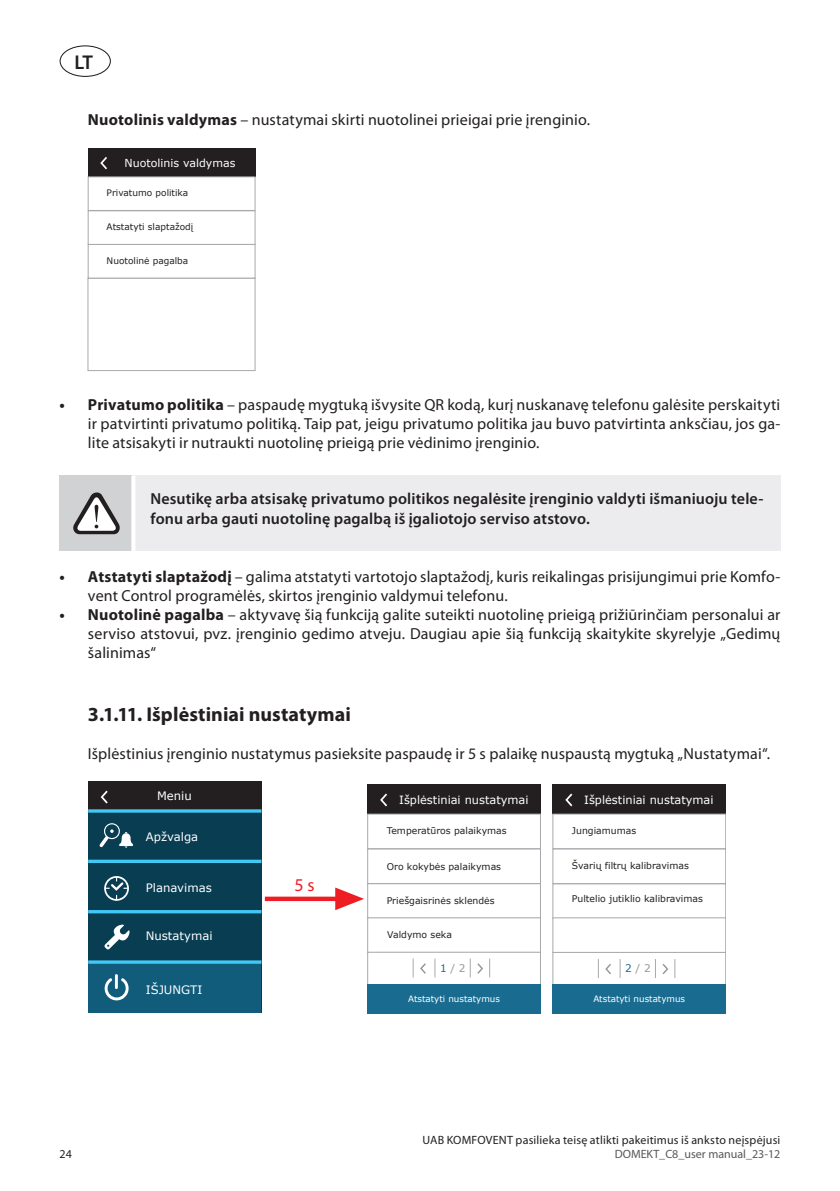
<style>
.page{position:relative;width:840px;height:1191px;background:#fff}
.page>*{position:absolute;margin:0;border:0;box-sizing:border-box;transform-origin:0 0}
.t1{font:700 20px "Myriad Pro";letter-spacing:.005em;color:#231f20}
.t2{font:600 20px "Myriad Pro";color:#231f20}
.t3{font:18px "Myriad Pro";color:#ee1d23}
.t4{font:16px/19.2px "Myriad Pro";letter-spacing:.005em;color:#231f20;text-align:justify}
.t5{font:600 16px/19.2px "Myriad Pro";letter-spacing:.01em;color:#231f20}
.t6{font:12px "Myriad Pro";letter-spacing:.015em;color:#231f20}
.t7{font:12px "Myriad Pro";color:#57585a}
.t8{font:11.6px "MS Reference Sans Serif";color:#fff}
.t9{font:11.4px "Verdana";color:#fff}
.t10{font:11px "Verdana";color:#fff}
.t11{font:10.6px "Verdana";color:#939598}
.t12{font:9.4px "Verdana";color:#231f20}
.t13{font:9px "Verdana";color:#231f20}
.t14{font:8.8px "Verdana";color:#fff}
.s1{font-weight:700}
.s2{color:#196c90}
</style>
<div class="page">
<div style="left:60px;top:45px;width:51px;height:32px;border:1px solid #231f20;border-radius:50%"></div>
<div style="left:88px;top:148px;width:167px;height:29px;background:#231f20"></div>
<div style="left:88px;top:176px;width:167px;height:35px;border:1px solid #a8a9ad"></div>
<div style="left:88px;top:210px;width:167px;height:35px;border:1px solid #a8a9ad"></div>
<div style="left:88px;top:278px;width:167px;height:93px;border:1px solid #a8a9ad"></div>
<svg style="left:100px;top:157px;width:7px;height:12px"></svg>
<div style="left:88px;top:244px;width:167px;height:34px;border:1px solid #a8a9ad"></div>
<div style="left:60px;top:475px;width:73px;height:76px;background:#d1d2d4"></div>
<div style="left:133px;top:475px;width:647px;height:76px;background:#ececee"></div>
<svg style="left:131px;top:475px;width:4px;height:76px"></svg>
<svg style="left:73px;top:492px;width:47px;height:42px"></svg>
<div style="left:88px;top:801px;width:173px;height:211px;background:#083d52"></div>
<div style="left:88px;top:962px;width:173px;height:50px;background:#105c7a"></div>
<div style="left:88px;top:781px;width:173px;height:30px;background:#231f20"></div>
<hr style="left:88px;top:809px;width:173px;height:3px;background:#42c8f4">
<svg style="left:88px;top:859px;width:173px;height:4px"></svg>
<hr style="left:88px;top:910px;width:173px;height:3px;background:#42c8f4">
<hr style="left:88px;top:960px;width:173px;height:3px;background:#42c8f4">
<svg style="left:101px;top:790px;width:7px;height:13px"></svg>
<svg style="left:105px;top:978px;width:23px;height:22px"></svg>
<hr style="left:115px;top:974px;width:3px;height:15px;background:#fff">
<svg style="left:104px;top:924px;width:26px;height:26px"></svg>
<svg style="left:104px;top:876px;width:25px;height:24px"></svg>
<svg style="left:99px;top:823px;width:34px;height:24px"></svg>
<svg style="left:265px;top:887px;width:99px;height:23px"></svg>
<div style="left:367px;top:784px;width:173px;height:30px;background:#231f20"></div>
<div style="left:367px;top:814px;width:173px;height:35px;border:1px solid #a8a9ad"></div>
<div style="left:367px;top:848px;width:173px;height:36px;border:1px solid #a8a9ad"></div>
<div style="left:367px;top:883px;width:173px;height:35px;border:1px solid #a8a9ad"></div>
<div style="left:367px;top:917px;width:173px;height:35px;border:1px solid #a8a9ad"></div>
<div style="left:367px;top:952px;width:173px;height:32px;border:1px solid #a8a9ad"></div>
<svg style="left:380px;top:793px;width:7px;height:13px"></svg>
<svg style="left:420px;top:963px;width:5px;height:10px"></svg>
<svg style="left:477px;top:963px;width:6px;height:10px"></svg>
<svg style="left:412px;top:958px;width:1px;height:19px"></svg>
<svg style="left:434px;top:958px;width:1px;height:19px"></svg>
<svg style="left:469px;top:959px;width:1px;height:18px"></svg>
<svg style="left:489px;top:958px;width:1px;height:19px"></svg>
<div style="left:367px;top:984px;width:173px;height:29px;background:#196c90"></div>
<div style="left:552px;top:784px;width:173px;height:30px;background:#231f20"></div>
<div style="left:552px;top:814px;width:173px;height:35px;border:1px solid #a8a9ad"></div>
<div style="left:552px;top:848px;width:173px;height:36px;border:1px solid #a8a9ad"></div>
<div style="left:552px;top:883px;width:173px;height:35px;border:1px solid #a8a9ad"></div>
<div style="left:552px;top:917px;width:173px;height:35px;border:1px solid #a8a9ad"></div>
<div style="left:552px;top:952px;width:173px;height:32px;border:1px solid #a8a9ad"></div>
<svg style="left:565px;top:793px;width:7px;height:13px"></svg>
<svg style="left:605px;top:964px;width:5px;height:10px"></svg>
<svg style="left:662px;top:964px;width:6px;height:10px"></svg>
<svg style="left:597px;top:959px;width:1px;height:19px"></svg>
<svg style="left:619px;top:959px;width:1px;height:19px"></svg>
<svg style="left:674px;top:959px;width:1px;height:19px"></svg>
<div style="left:552px;top:984px;width:173px;height:29px;background:#196c90"></div>
<p class="t2" style="left:74px;top:49px;width:20px">LT</p>
<p class="t4" style="left:88px;top:110px;width:503px"><span class="s1">Nuotolinis valdymas</span> – nustatymai skirti nuotolinei prieigai prie įrenginio.</p>
<p class="t10" style="left:124px;top:155px;width:112px">Nuotolinis valdymas</p>
<p class="t13" style="left:107px;top:187px;width:83px">Privatumo politika</p>
<p class="t13" style="left:107px;top:221px;width:88px">Atstatyti slaptažodį</p>
<p class="t13" style="left:107px;top:255px;width:83px">Nuotolinė pagalba</p>
<p class="t4" style="left:88px;top:394px;width:693px;text-indent:-28px"><span class="s1">• Privatumo politika</span> – paspaudę mygtuką išvysite QR kodą, kurį nuskanavę telefonu galėsite perskaityti ir patvirtinti privatumo politiką. Taip pat, jeigu privatumo politika jau buvo patvirtinta anksčiau, jos ga&shy;lite atsisakyti ir nutraukti nuotolinę prieigą prie vėdinimo įrenginio.</p>
<p class="t5" style="left:150px;top:489px;width:614px">Nesutikę arba atsisakę privatumo politikos negalėsite įrenginio valdyti išmaniuoju tele&shy;fonu arba gauti nuotolinę pagalbą iš įgaliotojo serviso atstovo.</p>
<p class="t4" style="left:88px;top:566px;width:693px;text-indent:-28px"><span class="s1">• Atstatyti slaptažodį</span> – galima atstatyti vartotojo slaptažodį, kuris reikalingas prisijungimui prie Komfo&shy;vent Control programėlės, skirtos įrenginio valdymui telefonu.</p>
<p class="t4" style="left:88px;top:605px;width:693px;text-indent:-28px"><span class="s1">• Nuotolinė pagalba</span> – aktyvavę šią funkciją galite suteikti nuotolinę prieigą prižiūrinčiam personalui ar serviso atstovui, pvz. įrenginio gedimo atveju. Daugiau apie šią funkciją skaitykite skyrelyje „Gedimų šalinimas“</p>
<p class="t1" style="left:88px;top:701px;width:264px">3.1.11. Išplėstiniai nustatymai</p>
<p class="t4" style="left:88px;top:744px;width:683px">Išplėstinius įrenginio nustatymus pasieksite paspaudę ir 5 s palaikę nuspaustą mygtuką „Nustatymai“.</p>
<p class="t8" style="left:157px;top:788px;width:36px">Meniu</p>
<p class="t9" style="left:399px;top:792px;width:131px">Išplėstiniai nustatymai</p>
<p class="t9" style="left:584px;top:792px;width:131px">Išplėstiniai nustatymai</p>
<p class="t8" style="left:146px;top:829px;width:54px">Apžvalga</p>
<p class="t8" style="left:146px;top:880px;width:67px">Planavimas</p>
<p class="t3" style="left:294px;top:873px;width:22px">5 s</p>
<p class="t12" style="left:386px;top:824px;width:121px">Temperatūros palaikymas</p>
<p class="t12" style="left:386px;top:860px;width:116px">Oro kokybės palaikymas</p>
<p class="t12" style="left:386px;top:893px;width:109px">Priešgaisrinės sklendės</p>
<p class="t12" style="left:571px;top:824px;width:66px">Jungiamumas</p>
<p class="t12" style="left:571px;top:858px;width:118px">Švarių filtrų kalibravimas</p>
<p class="t12" style="left:571px;top:891px;width:132px">Pultelio jutiklio kalibravimas</p>
<p class="t8" style="left:146px;top:928px;width:68px">Nustatymai</p>
<p class="t12" style="left:387px;top:928px;width:66px">Valdymo seka</p>
<p class="t8" style="left:146px;top:982px;width:58px">IŠJUNGTI</p>
<p class="t11" style="left:440px;top:960px;width:27px"><span class="s2">1</span> / 2</p>
<p class="t14" style="left:408px;top:993px;width:93px">Atstatyti nustatymus</p>
<p class="t11" style="left:625px;top:961px;width:27px"><span class="s2">2</span> / 2</p>
<p class="t14" style="left:593px;top:992px;width:93px">Atstatyti nustatymus</p>
<p class="t6" style="left:422px;top:1132px;width:359px">UAB KOMFOVENT pasilieka teisę atlikti pakeitimus iš anksto neįspėjusi</p>
<p class="t6" style="left:60px;top:1146px;width:14px">24</p>
<p class="t7" style="left:614px;top:1146px;width:167px">DOMEKT_C8_user manual_23-12</p>
</div>
